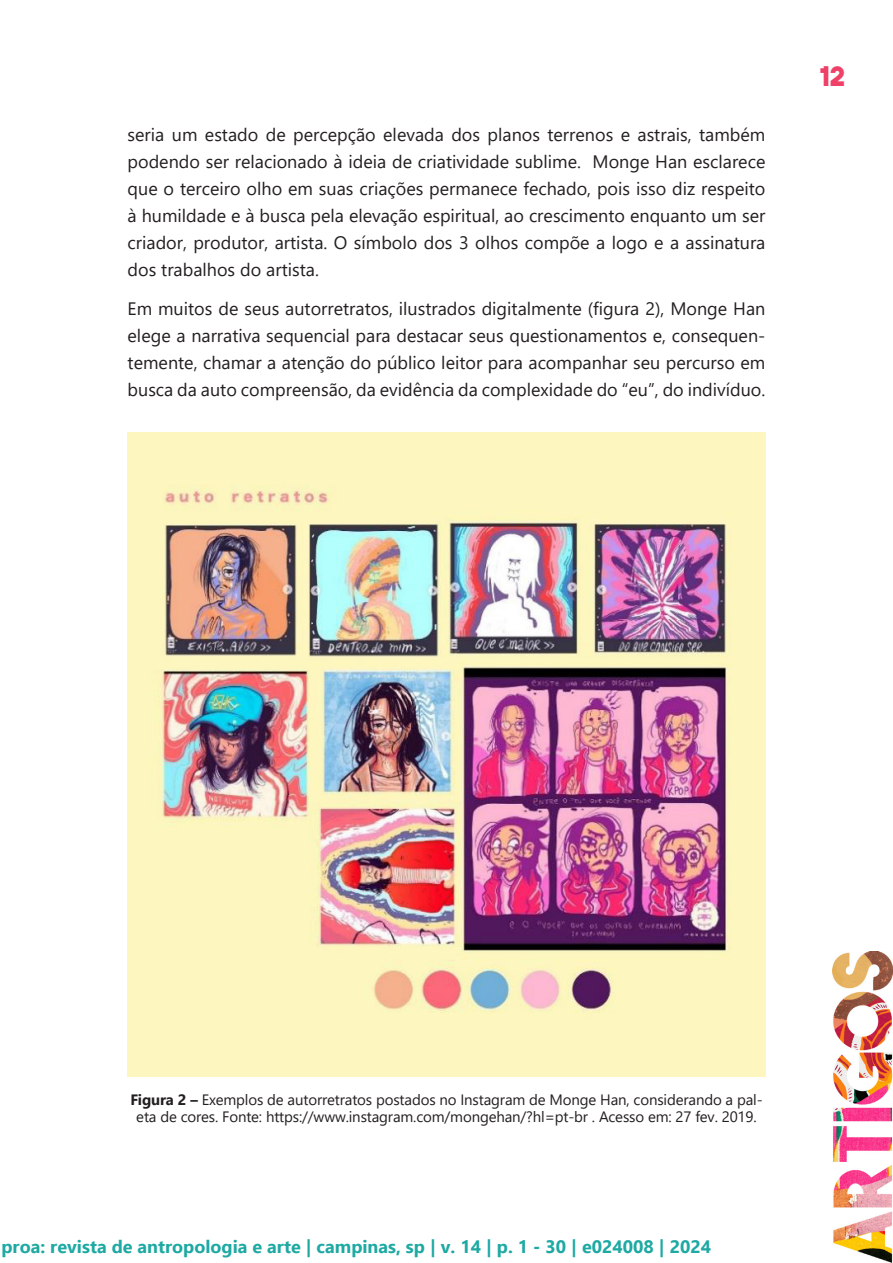
<style>
.page{position:relative;width:893px;height:1263px;background:#fff}
.page>*{position:absolute;margin:0;border:0;box-sizing:border-box;transform-origin:0 0}
.t1{font:700 27px "The Bold Font";color:#ef4068}
.t2{font:18px/27px "Segoe UI";color:#231f20;text-align:justify}
.t3{font:700 18px "Ebrima";color:#1ea9a3}
.t4{font:15px/16.5px "Segoe UI";letter-spacing:-.01em;color:#231f20;text-align:center}
.s1{font-weight:700}
</style>
<div class="page">
<img style="left:832px;top:951px;width:61px;height:312px">
<img style="left:128px;top:432px;width:637px;height:644px">
<p class="t2" style="left:128px;top:119px;width:639px">seria um estado de percepção elevada dos planos terrenos e astrais, também podendo ser relacionado à ideia de criatividade sublime. Monge Han esclarece que o terceiro olho em suas criações permanece fechado, pois isso diz respeito à humildade e à busca pela elevação espiritual, ao crescimento enquanto um ser criador, produtor, artista. O símbolo dos 3 olhos compõe a logo e a assinatura dos trabalhos do artista.</p>
<p class="t2" style="left:128px;top:294px;width:639px">Em muitos de seus autorretratos, ilustrados digitalmente (figura 2), Monge Han elege a narrativa sequencial para destacar seus questionamentos e, consequen&shy;temente, chamar a atenção do público leitor para acompanhar seu percurso em busca da auto compreensão, da evidência da complexidade do “eu”, do indivíduo.</p>
<h1 class="t1" style="left:819px;top:59px;width:28px">12</h1>
<p class="t4" style="left:130px;top:1090px;width:634px"><span class="s1">Figura 2 –</span> Exemplos de autorretratos postados no Instagram de Monge Han, considerando a pal&shy;eta de cores. Fonte: https://www.instagram.com/mongehan/?hl= pt-br . Acesso em: 27 fev. 2019.</p>
<p class="t3" style="left:1px;top:1232px;width:711px">proa: revista de antropologia e arte | campinas, sp | v. 14 | p. 1 - 30 | e024008 | 2024</p>
</div>
